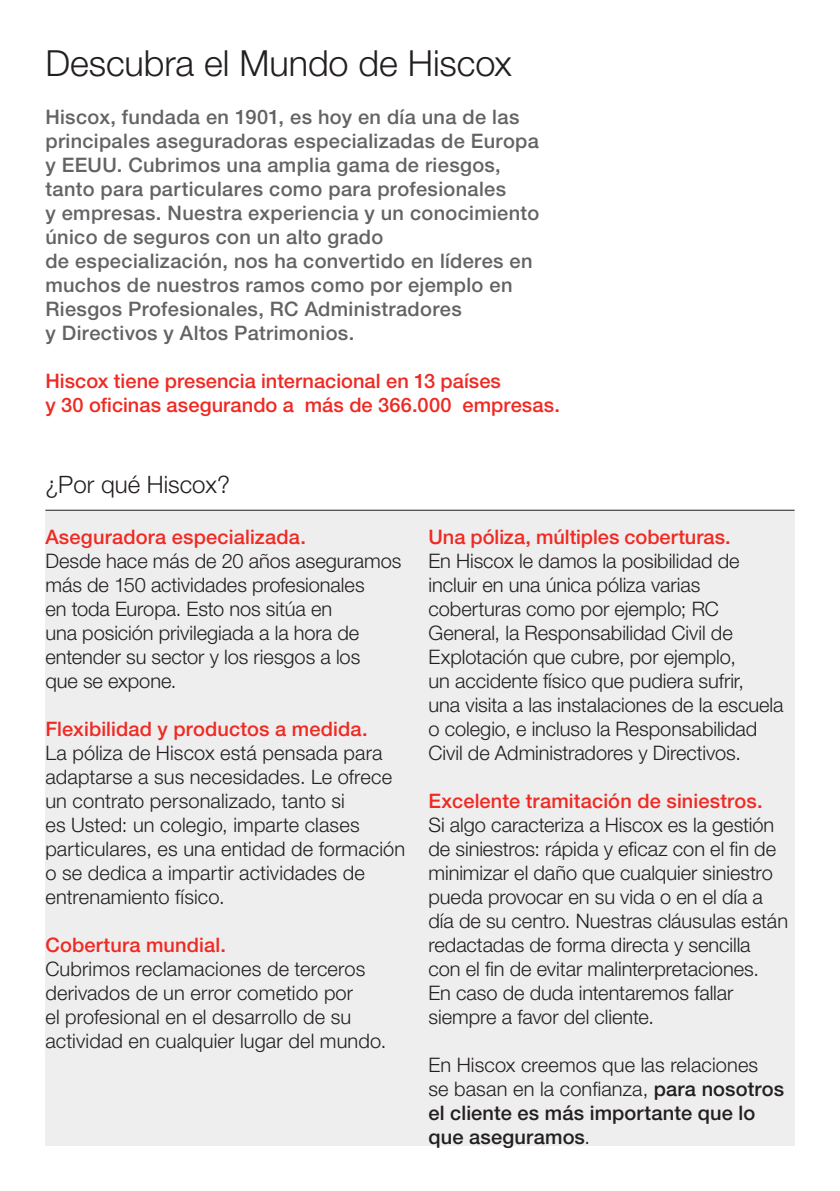
<style>
.page{position:relative;width:840px;height:1191px;background:#fff}
.page>*{position:absolute;margin:0;border:0;box-sizing:border-box;transform-origin:0 0}
.t1{font:300 36px "Helvetica Neue LT Std";letter-spacing:-.005em;color:#231f20}
.t2{font:300 24px "Helvetica Neue LT Std";color:#231f20}
.t3{font:300 20px/24px "Helvetica Neue LT Std";letter-spacing:-.005em;color:#231f20}
.t4{font:500 20px/24px "Helvetica Neue LT Std";letter-spacing:.015em;color:#636366}
.t5{font:500 20px/24px "Helvetica Neue LT Std";letter-spacing:.005em;color:#ee2a23}
.t6{font:500 20px/24px "Helvetica Neue LT Std";letter-spacing:.005em;color:#231f20}
.s1{font-weight:300}
</style>
<div class="page">
<div style="left:45px;top:510px;width:749px;height:635px;background:#eeeeef"></div>
<hr style="left:45px;top:510px;width:749px;height:1px;background:#231f20">
<h1 class="t1" style="left:45px;top:41px;width:467px">Descubra el Mundo de Hiscox</h1>
<p class="t4" style="left:45px;top:104px;width:495px">Hiscox, fundada en 1901, es hoy en día una de las principales aseguradoras especializadas de Europa y EEUU. Cubrimos una amplia gama de riesgos, tanto para particulares como para profesionales<br>y empresas. Nuestra experiencia y un conocimiento único de seguros con un alto grado<br>de especialización, nos ha convertido en líderes en muchos de nuestros ramos como por ejemplo en Riesgos Profesionales, RC Administradores<br>y Directivos y Altos Patrimonios.</p>
<p class="t5" style="left:45px;top:368px;width:515px">Hiscox tiene presencia internacional en 13 países<br>y 30 oficinas asegurando a más de 366.000 empresas.</p>
<p class="t2" style="left:45px;top:470px;width:186px">¿Por qué Hiscox?</p>
<p class="t5" style="left:45px;top:524px;width:262px">Aseguradora especializada.</p>
<p class="t3" style="left:45px;top:548px;width:357px">Desde hace más de 20 años aseguramos más de 150 actividades profesionales<br>en toda Europa. Esto nos sitúa en<br>una posición privilegiada a la hora de entender su sector y los riesgos a los<br>que se expone.</p>
<p class="t5" style="left:45px;top:716px;width:323px">Flexibilidad y productos a medida.</p>
<p class="t3" style="left:45px;top:740px;width:361px">La póliza de Hiscox está pensada para adaptarse a sus necesidades. Le ofrece un contrato personalizado, tanto si<br>es Usted: un colegio, imparte clases particulares, es una entidad de formación o se dedica a impartir actividades de entrenamiento físico.</p>
<p class="t5" style="left:45px;top:932px;width:182px">Cobertura mundial.</p>
<p class="t3" style="left:45px;top:956px;width:342px">Cubrimos reclamaciones de terceros derivados de un error cometido por<br>el profesional en el desarrollo de su actividad en cualquier lugar del mundo.</p>
<p class="t5" style="left:428px;top:524px;width:304px">Una póliza, múltiples coberturas.</p>
<p class="t3" style="left:428px;top:548px;width:356px">En Hiscox le damos la posibilidad de incluir en una única póliza varias coberturas como por ejemplo; RC General, la Responsabilidad Civil de Explotación que cubre, por ejemplo,<br>un accidente físico que pudiera sufrir,<br>una visita a las instalaciones de la escuela o colegio, e incluso la Responsabilidad Civil de Administradores y Directivos.</p>
<p class="t5" style="left:428px;top:788px;width:335px">Excelente tramitación de siniestros.</p>
<p class="t3" style="left:428px;top:812px;width:361px">Si algo caracteriza a Hiscox es la gestión de siniestros: rápida y eficaz con el fin de minimizar el daño que cualquier siniestro pueda provocar en su vida o en el día a día de su centro. Nuestras cláusulas están redactadas de forma directa y sencilla<br>con el fin de evitar malinterpretaciones.<br>En caso de duda intentaremos fallar siempre a favor del cliente.</p>
<p class="t6" style="left:428px;top:1052px;width:357px"><span class="s1">En Hiscox creemos que las relaciones<br>se basan en la confianza,</span> para nosotros el cliente es más importante que lo que aseguramos<span class="s1">.</span></p>
</div>
